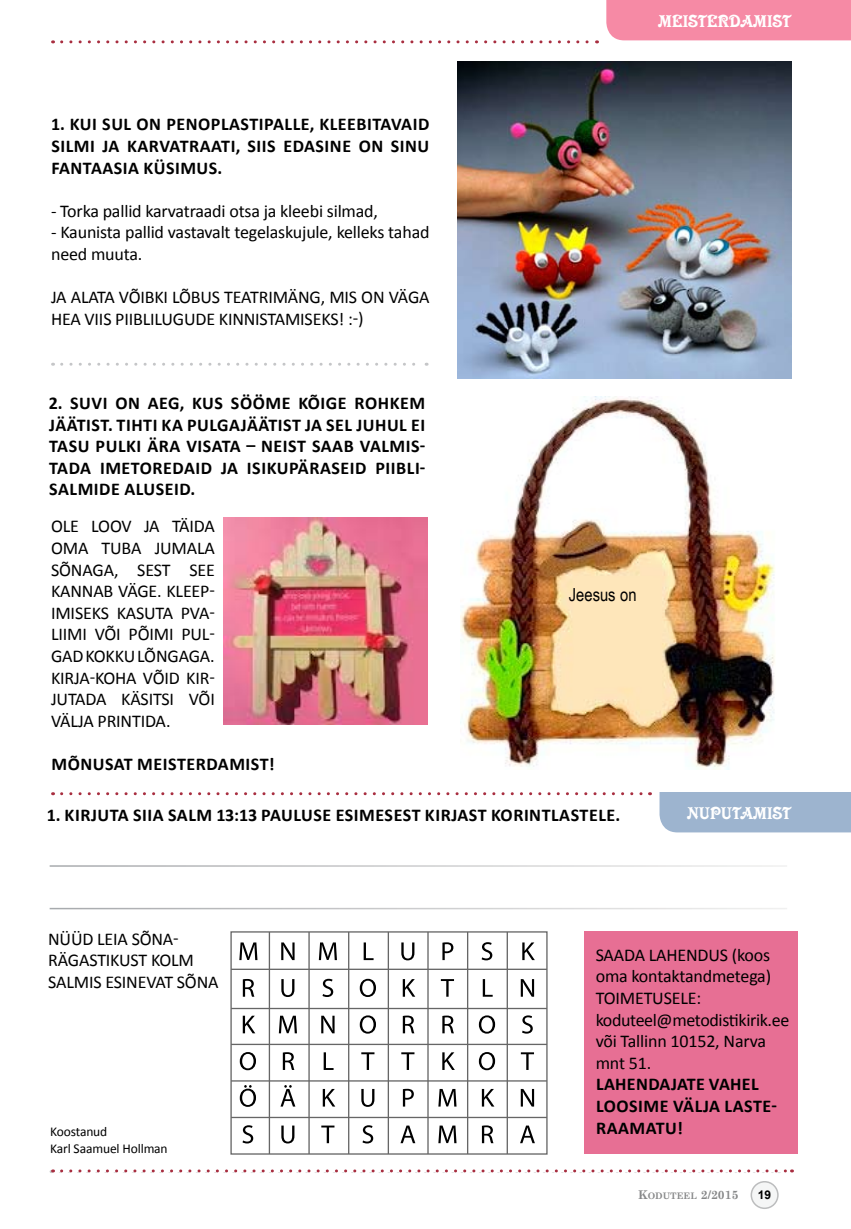
<style>
.page{position:relative;width:851px;height:1229px;background:#fff}
.page>*{position:absolute;margin:0;border:0;box-sizing:border-box;transform-origin:0 0}
.t1{font:18px/21.6px "Calibri";letter-spacing:-.01em;color:#000}
.t2{font:700 18px/21.6px "Calibri";letter-spacing:.03em;color:#000;text-align:justify}
.t3{font:18px "Victorian D";color:#fff}
.t4{font:18px "Arial Narrow";color:#000}
.t5{font:13.5px/16.2px "Calibri";letter-spacing:-.01em;color:#000}
.t6{font:700 12px "Century Schoolbook";color:#878889}
.t7{font:700 12px "Arial";color:#000}
.s1{font-size:9px}
</style>
<div class="page">
<div style="left:751px;top:1182px;width:26px;height:26px;background:#f5f6f6;border-radius:50%"></div>
<div style="left:750px;top:1181px;width:28px;height:28px;border:2px solid #bcbdbe;border-radius:50%"></div>
<svg style="left:239px;top:942px;width:18px;height:18px"></svg>
<svg style="left:281px;top:942px;width:13px;height:18px"></svg>
<svg style="left:319px;top:942px;width:18px;height:18px"></svg>
<svg style="left:363px;top:942px;width:10px;height:18px"></svg>
<svg style="left:401px;top:942px;width:13px;height:18px"></svg>
<svg style="left:442px;top:942px;width:11px;height:18px"></svg>
<svg style="left:481px;top:942px;width:11px;height:18px"></svg>
<svg style="left:522px;top:942px;width:12px;height:18px"></svg>
<svg style="left:243px;top:979px;width:11px;height:18px"></svg>
<svg style="left:281px;top:979px;width:13px;height:18px"></svg>
<svg style="left:322px;top:979px;width:11px;height:18px"></svg>
<svg style="left:360px;top:979px;width:16px;height:18px"></svg>
<svg style="left:402px;top:979px;width:13px;height:18px"></svg>
<svg style="left:441px;top:979px;width:13px;height:18px"></svg>
<svg style="left:482px;top:979px;width:10px;height:18px"></svg>
<svg style="left:520px;top:979px;width:14px;height:18px"></svg>
<svg style="left:243px;top:1016px;width:12px;height:17px"></svg>
<svg style="left:279px;top:1016px;width:18px;height:17px"></svg>
<svg style="left:321px;top:1016px;width:13px;height:17px"></svg>
<svg style="left:360px;top:1015px;width:16px;height:18px"></svg>
<svg style="left:403px;top:1015px;width:11px;height:18px"></svg>
<svg style="left:442px;top:1015px;width:12px;height:18px"></svg>
<svg style="left:479px;top:1015px;width:16px;height:18px"></svg>
<svg style="left:522px;top:1015px;width:10px;height:18px"></svg>
<svg style="left:240px;top:1052px;width:16px;height:18px"></svg>
<svg style="left:283px;top:1052px;width:11px;height:18px"></svg>
<svg style="left:323px;top:1052px;width:10px;height:18px"></svg>
<svg style="left:361px;top:1052px;width:13px;height:18px"></svg>
<svg style="left:401px;top:1052px;width:13px;height:18px"></svg>
<svg style="left:442px;top:1052px;width:13px;height:18px"></svg>
<svg style="left:479px;top:1052px;width:16px;height:18px"></svg>
<svg style="left:520px;top:1052px;width:14px;height:18px"></svg>
<svg style="left:240px;top:1085px;width:16px;height:22px"></svg>
<svg style="left:280px;top:1085px;width:15px;height:21px"></svg>
<svg style="left:323px;top:1089px;width:12px;height:17px"></svg>
<svg style="left:361px;top:1089px;width:13px;height:18px"></svg>
<svg style="left:403px;top:1089px;width:11px;height:17px"></svg>
<svg style="left:438px;top:1089px;width:18px;height:17px"></svg>
<svg style="left:482px;top:1089px;width:12px;height:17px"></svg>
<svg style="left:520px;top:1089px;width:14px;height:17px"></svg>
<svg style="left:242px;top:1125px;width:11px;height:18px"></svg>
<svg style="left:281px;top:1125px;width:13px;height:18px"></svg>
<svg style="left:321px;top:1125px;width:13px;height:18px"></svg>
<svg style="left:362px;top:1125px;width:11px;height:18px"></svg>
<svg style="left:400px;top:1125px;width:15px;height:18px"></svg>
<svg style="left:438px;top:1125px;width:18px;height:18px"></svg>
<svg style="left:482px;top:1125px;width:11px;height:18px"></svg>
<svg style="left:520px;top:1125px;width:15px;height:18px"></svg>
<hr style="left:506px;top:932px;width:2px;height:222px;background:#666">
<hr style="left:467px;top:932px;width:1px;height:222px;background:#666">
<hr style="left:427px;top:932px;width:1px;height:222px;background:#666">
<hr style="left:387px;top:932px;width:2px;height:222px;background:#666">
<hr style="left:348px;top:932px;width:1px;height:222px;background:#666">
<hr style="left:308px;top:932px;width:2px;height:222px;background:#666">
<hr style="left:269px;top:932px;width:1px;height:222px;background:#666">
<div style="left:230px;top:931px;width:317px;height:224px;border:1px solid #666"></div>
<hr style="left:231px;top:1117px;width:316px;height:1px;background:#666">
<hr style="left:231px;top:969px;width:316px;height:1px;background:#666">
<hr style="left:231px;top:1008px;width:316px;height:1px;background:#666">
<hr style="left:231px;top:1044px;width:316px;height:1px;background:#666">
<hr style="left:231px;top:1080px;width:316px;height:1px;background:#666">
<div style="left:584px;top:931px;width:213px;height:223px;background:#e76f94"></div>
<img style="left:457px;top:62px;width:333px;height:316px">
<img style="left:223px;top:518px;width:204px;height:206px">
<svg style="left:62px;top:363px;width:365px;height:3px"></svg>
<div style="left:606px;top:0;width:244px;height:40px;background:#f68aa5"></div>
<svg style="left:62px;top:40px;width:535px;height:3px"></svg>
<div style="left:659px;top:792px;width:191px;height:40px;background:#9db4cf"></div>
<svg style="left:62px;top:792px;width:588px;height:3px"></svg>
<img style="left:460px;top:397px;width:315px;height:373px">
<svg style="left:51px;top:1169px;width:3px;height:4px"></svg>
<svg style="left:60px;top:1169px;width:732px;height:4px"></svg>
<p class="t3" style="left:658px;top:12px;width:135px">MEISTERDAMIST</p>
<p class="t2" style="left:51px;top:113px;width:380px">1. KUI SUL ON PENOPLASTIPALLE, KLEEBITAVAID SILMI JA KARVATRAATI, SIIS EDASINE ON SINU FANTAASIA KÜSIMUS.</p>
<p class="t1" style="left:51px;top:199px;width:328px">- TORKA PALLID KARVATRAADI OTSA JA KLEEBI SILMAD,</p>
<p class="t1" style="left:51px;top:221px;width:380px">- KAUNISTA PALLID VASTAVALT TEGELASKUJULE, KELLEKS TAHAD<br>NEED MUUTA.</p>
<p class="t1" style="left:51px;top:286px;width:30px">JA ALATA</p>
<p class="t1" style="left:119px;top:286px;width:115px">VÕIBKI LÕBUS TEAT</p>
<p class="t1" style="left:259px;top:286px;width:81px">RIMÄNG, MIS</p>
<p class="t1" style="left:51px;top:286px;width:378px;text-indent:310px">ON VÄGA<br>HEA VIIS PIIBLILUGUDE KINNISTAMISEKS! :-)</p>
<p class="t2" style="left:49px;top:391px;width:378px">2. SUVI ON AEG, KUS SÖÖME KÕIGE ROHKEM JÄÄTIST. TIHTI KA PULGAJÄÄTIST JA SEL JUHUL EI TASU PULKI ÄRA VISATA – NEIST SAAB VALMIS-TADA IMETOREDAID JA ISIKUPÄRASEID PIIBLI-SALMIDE ALUSEID.</p>
<p class="t1" style="left:51px;top:515px;width:51px">OLE LOOV</p>
<p class="t1" style="left:144px;top:515px;width:55px">JA TÄIDA</p>
<p class="t1" style="left:51px;top:536px;width:14px">OMA</p>
<p class="t1" style="left:51px;top:536px;width:115px;text-indent:51px">TUBA JUMALA<br>SÕNAGA, SEST</p>
<p class="t1" style="left:189px;top:558px;width:9px">SEE</p>
<p class="t1" style="left:51px;top:579px;width:134px">KANNAB VÄGE. KLEEP</p>
<p class="t1" style="left:51px;top:579px;width:165px;text-align:justify;text-indent:158px">- IMISEKS KASUTA PVA-LIIMI</p>
<p class="t1" style="left:95px;top:623px;width:63px">VÕI PÕIMI</p>
<p class="t1" style="left:181px;top:623px;width:35px">PUL -</p>
<p class="t1" style="left:51px;top:644px;width:45px">GAD KOKKU</p>
<p class="t1" style="left:51px;top:644px;width:165px;text-align:justify;text-indent:86px">LÕNGAGA.<br>KIRJA-KOHA VÕID KIR-JUTADA</p>
<p class="t1" style="left:121px;top:687px;width:27px">KÄSITSI</p>
<p class="t1" style="left:189px;top:687px;width:25px">VÕI</p>
<p class="t1" style="left:51px;top:709px;width:91px">VÄLJA PRINTIDA</p>
<p class="t1" style="left:166px;top:709px;width:6px">.</p>
<p class="t2" style="left:51px;top:752px;width:225px">MÕNUSAT MEISTERDAMIST!</p>
<p class="t4" style="left:568px;top:581px;width:69px">Jeesus on</p>
<p class="t2" style="left:47px;top:804px;width:575px">1. KIRJUTA SIIA SALM 13:13 PAULUSE ESIMESEST KIRJAST KORINTLASTELE.</p>
<p class="t3" style="left:687px;top:804px;width:106px">NUPUTAMIST</p>
<p class="t1" style="left:48px;top:927px;width:132px">N ÜÜD LEIA SÕNA-<br>RÄGASTIKUST</p>
<p class="t1" style="left:151px;top:949px;width:11px">KOLM</p>
<p class="t1" style="left:48px;top:970px;width:10px">SALMIS</p>
<p class="t1" style="left:105px;top:970px;width:42px">ESINEVAT</p>
<p class="t1" style="left:177px;top:970px;width:41px">SÕNA</p>
<p class="t5" style="left:50px;top:1123px;width:119px">KOOSTANUD<br>KARL SAAMUEL HOLLMAN</p>
<p class="t1" style="left:595px;top:943px;width:177px;text-align:justify;text-indent:136px">(KOOS OMA KONTAKTANDMETEGA)<br>TOIMETUSELE</p>
<p class="t1" style="left:595px;top:943px;width:20px">SAADA</p>
<p class="t1" style="left:648px;top:943px;width:10px">LAHE</p>
<p class="t1" style="left:686px;top:943px;width:22px">NDUS</p>
<p class="t1" style="left:595px;top:986px;width:195px;text-indent:101px">:<br>KODUTEEL@METODISTIKIRIK.EE<br>VÕI TALLINN 10152, NARVA<br>MNT 51.</p>
<p class="t2" style="left:596px;top:1073px;width:182px;text-align:left">LAHENDAJATE VAHEL<br>LOOSIME VÄLJA LASTE-<br>RAAMATU!</p>
<p class="t6" style="left:638px;top:1185px;width:102px">K<span class="s1">ODUTEEL</span> 2/2015</p>
<p class="t7" style="left:757px;top:1187px;width:7px">19</p>
</div>
